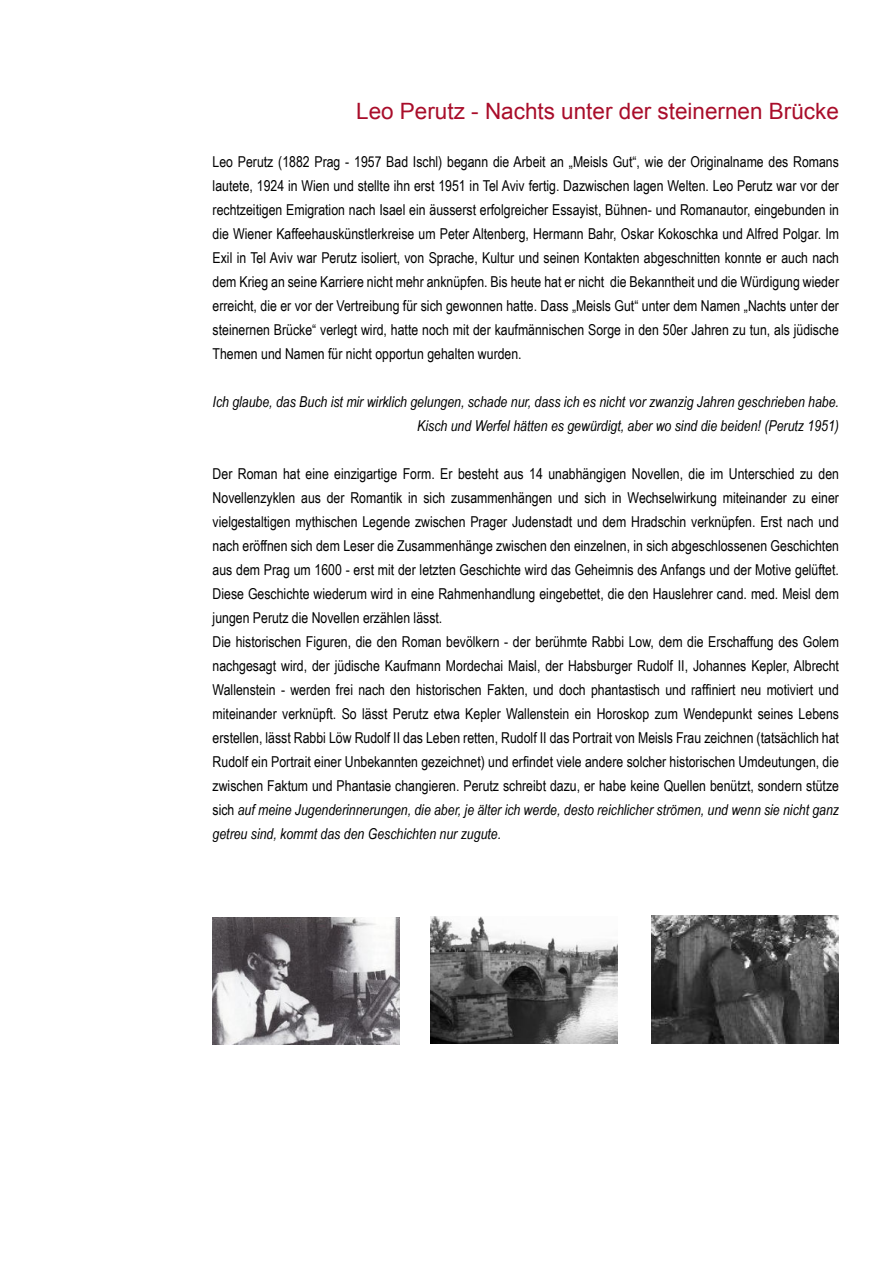
<style>
.page{position:relative;width:893px;height:1263px;background:#fff}
.page>*{position:absolute;margin:0;border:0;box-sizing:border-box;transform-origin:0 0}
.t1{font:22.5px "Arial";color:#a90d2a}
.t2{font:15px/24px "Arial Narrow";color:#000;text-align:justify}
.t3{font:italic 15px/24px "Arial Narrow";color:#000;text-align:right}
.s1{font-style:italic}
</style>
<div class="page">
<img style="left:213px;top:917px;width:187px;height:127px">
<img style="left:651px;top:916px;width:187px;height:127px">
<img style="left:431px;top:916px;width:186px;height:128px">
<h1 class="t1" style="left:356px;top:96px;width:484px">Leo Perutz - Nachts unter der steinernen Brücke</h1>
<p class="t2" style="left:213px;top:149px;width:628px">Leo Perutz (1882 Prag - 1957 Bad Ischl) begann die Arbeit an „Meisls Gut“, wie der Originalname des Romans lautete, 1924 in Wien und stellte ihn erst 1951 in Tel Aviv fertig. Dazwischen lagen Welten. Leo Perutz war vor der rechtzeitigen Emigration nach Isael ein äusserst erfolgreicher Essayist, Bühnen- und Romanautor, eingebunden in die Wiener Kaffeehauskünstlerkreise um Peter Altenberg, Hermann Bahr, Oskar Kokoschka und Alfred Polgar. Im Exil in Tel Aviv war Perutz isoliert, von Sprache, Kultur und seinen Kontakten abgeschnitten konnte er auch nach dem Krieg an seine Karriere nicht mehr anknüpfen. Bis heute hat er nicht die Bekanntheit und die Würdigung wieder erreicht, die er vor der Vertreibung für sich gewonnen hatte. Dass „Meisls Gut“ unter dem Namen „Nachts unter der steinernen Brücke“ verlegt wird, hatte noch mit der kaufmännischen Sorge in den 50er Jahren zu tun, als jüdische Themen und Namen für nicht opportun gehalten wurden.</p>
<p class="t3" style="left:213px;top:389px;width:628px">Ich glaube, das Buch ist mir wirklich gelungen, schade nur, dass ich es nicht vor zwanzig Jahren geschrieben habe.<br>Kisch und Werfel hätten es gewürdigt, aber wo sind die beiden! (Perutz 1951)</p>
<p class="t2" style="left:213px;top:461px;width:628px;text-align:left">Der Roman hat eine einzigartige Form. Er besteht aus 14 unabhängigen Novellen, die im Unterschied zu den Novellenzyklen aus der Romantik in sich zusammenhängen und sich in Wechselwirkung miteinander zu einer vielgestaltigen mythischen Legende zwischen Prager Judenstadt und dem Hradschin verknüpfen. Erst nach und nach eröffnen sich dem Leser die Zusammenhänge zwischen den einzelnen, in sich abgeschlossenen Geschichten aus dem Prag um 1600 - erst mit der letzten Geschichte wird das Geheimnis des Anfangs und der Motive gelüftet.<br>Diese Geschichte wiederum wird in eine Rahmenhandlung eingebettet, die den Hauslehrer cand. med. Meisl dem jungen Perutz die Novellen erzählen lässt.<br>Die historischen Figuren, die den Roman bevölkern - der berühmte Rabbi Low, dem die Erschaffung des Golem nachgesagt wird, der jüdische Kaufmann Mordechai Maisl, der Habsburger Rudolf II, Johannes Kepler, Albrecht Wallenstein - werden frei nach den historischen Fakten, und doch phantastisch und raffiniert neu motiviert und miteinander verknüpft. So lässt Perutz etwa Kepler Wallenstein ein Horoskop zum Wendepunkt seines Lebens erstellen, lässt Rabbi Löw Rudolf II das Leben retten, Rudolf II das Portrait von Meisls Frau zeichnen (tatsächlich hat Rudolf ein Portrait einer Unbekannten gezeichnet) und erfindet viele andere solcher historischen Umdeutungen, die zwischen Faktum und Phantasie changieren. Perutz schreibt dazu, er habe keine Quellen benützt, sondern stütze sich <span class="s1">auf meine Jugenderinnerungen, die aber, je älter ich werde, desto reichlicher strömen, und wenn sie nicht ganz getreu sind, kommt das den Geschichten nur zugute.</span></p>
</div>
